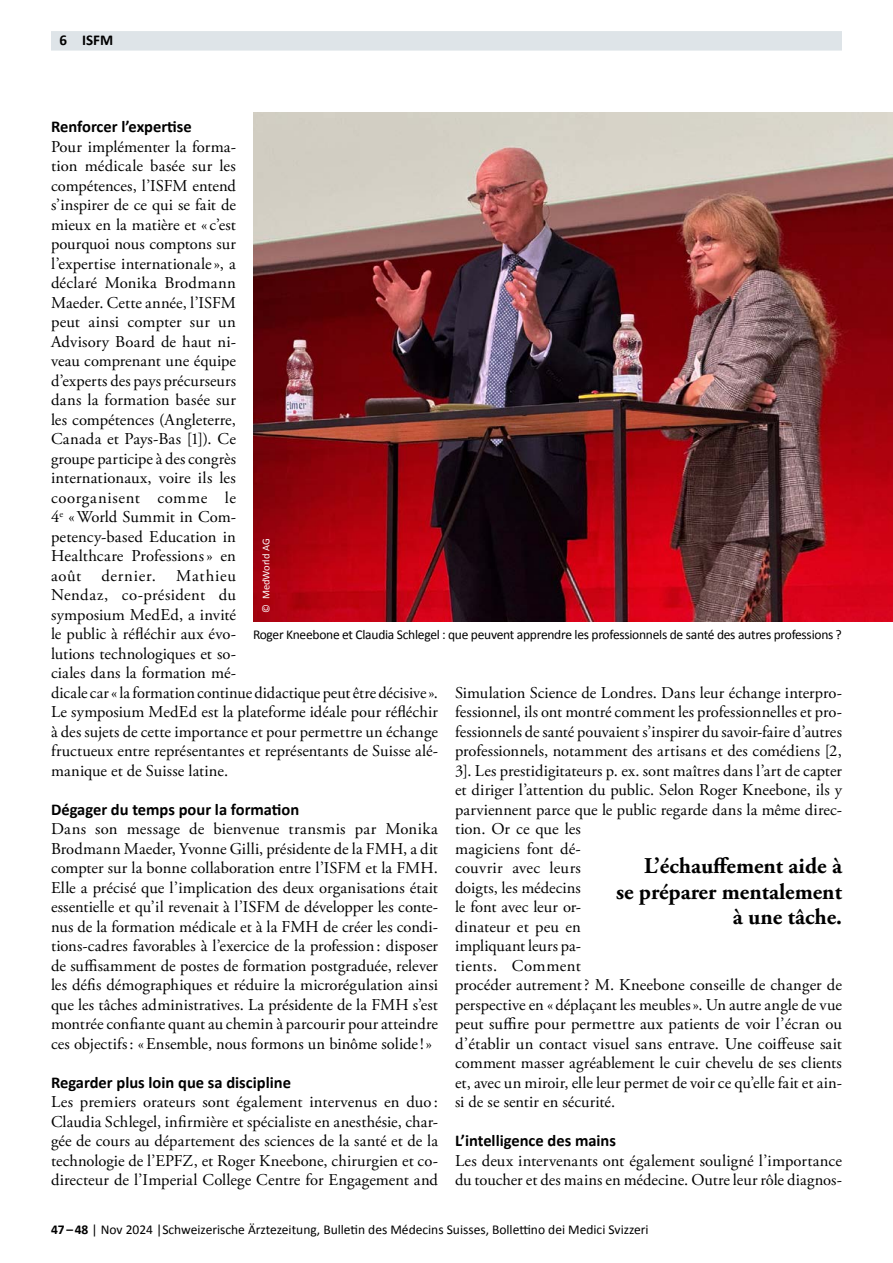
<style>
.page{position:relative;width:893px;height:1263px;background:#fff}
.page>*{position:absolute;margin:0;border:0;box-sizing:border-box;transform-origin:0 0}
.t1{font:700 22.5px/25.5px "Adobe Garamond Pro";color:#000;text-align:right}
.t2{font:16.5px/19.5px "Adobe Garamond Pro";letter-spacing:.005em;color:#000}
.t3{font:700 16.5px "Calibri";color:#000}
.t4{font:700 15px "Calibri";color:#000}
.t5{font:13.5px "Calibri";color:#000}
.t6{font:13.5px "Calibri";letter-spacing:-.02em;color:#000}
.t7{font:10.5px "Calibri";color:#fff}
.s1{font-weight:700}
</style>
<div class="page">
<div style="left:51px;top:31px;width:791px;height:20px;background:#dee4e8"></div>
<img style="left:253px;top:113px;width:640px;height:509px">
<p class="t4" style="left:60px;top:31px;width:55px">6 ISFM</p>
<p class="t3" style="left:51px;top:116px;width:142px">Renforcer l’expertise</p>
<p class="t2" style="left:51px;top:137px;width:388px">Pour implémenter la forma-<br>tion médicale basée sur les<br>compétences, l’ISFM entend<br>s’inspirer de ce qui se fait de<br>mieux en la matière et « c’est<br>pourquoi nous comptons sur<br>l’expertise internationale», a<br>déclaré Monika Brodmann<br>Maeder. Cette année, l’ISFM<br>peut ainsi compter sur un<br>Advisory Board de haut ni-<br>veau comprenant une équipe<br>d’experts des pays précurseurs<br>dans la formation basée sur<br>les compétences (Angleterre,<br>Canada et Pays-Bas [1]). Ce<br>groupe participe à des congrès<br>internationaux, voire ils les<br>coorganisent comme le<br>4<sup>e</sup> «World Summit in Com-<br>petency-based Education in<br>Healthcare Professions» en<br>août dernier. Mathieu<br>Nendaz, co-président du<br>symposium MedEd, a invité<br>le public à réfléchir aux évo-<br>lutions technologiques et so-<br>ciales dans la formation mé-<br>dicale car «la formation continue didactique peut être décisive».<br>Le symposium MedEd est la plateforme idéale pour réfléchir à des sujets de cette importance et pour permettre un échange fructueux entre représentantes et représentants de Suisse alé&shy;manique et de Suisse latine.</p>
<p class="t3" style="left:51px;top:799px;width:250px">Dégager du temps pour la formation</p>
<p class="t2" style="left:51px;top:820px;width:388px;text-align:justify">Dans son message de bienvenue transmis par Monika Brodmann Maeder, Yvonne Gilli, présidente de la FMH, a dit compter sur la bonne collaboration entre l’ISFM et la FMH.<br>Elle a précisé que l’implication des deux organisations était essentielle et qu’il revenait à l’ISFM de développer les conte&shy;nus de la formation médicale et à la FMH de créer les condi&shy;tions-cadres favorables à l’exercice de la profession: disposer de suffisamment de postes de formation postgraduée, relever les défis démographiques et réduire la microrégulation ainsi que les tâches administratives. La présidente de la FMH s’est montrée confiante quant au chemin à parcourir pour atteindre ces objectifs: «Ensemble, nous formons un binôme solide!»</p>
<p class="t3" style="left:51px;top:1072px;width:241px">Regarder plus loin que sa discipline</p>
<p class="t2" style="left:51px;top:1093px;width:388px;text-align:justify">Les premiers orateurs sont également intervenus en duo :<br>Claudia Schlegel, infirmière et spécialiste en anesthésie, char&shy;gée de cours au département des sciences de la santé et de la technologie de l’EPFZ, et Roger Kneebone, chirurgien et co&shy;directeur de l’Imperial College Centre for Engagement and</p>
<p class="t7" style="left:259px;top:613px;width:76px;rotate:-90deg">© MedWorld AG</p>
<p class="t6" style="left:253px;top:625px;width:590px">Roger Kneebone et Claudia Schlegel : que peuvent apprendre les professionnels de santé des autres professions ?</p>
<p class="t2" style="left:455px;top:683px;width:388px">Simulation Science de Londres. Dans leur échange interpro&shy;fessionnel, ils ont montré comment les professionnelles et pro&shy;fessionnels de santé pouvaient s’inspirer du savoir-faire d’autres professionnels, notamment des artisans et des comédiens [2, 3]. Les prestidigitateurs p. ex. sont maîtres dans l’art de capter et diriger l’attention du public. Selon Roger Kneebone, ils y parviennent parce que le public regarde dans la même direc&shy;tion. Or ce que les<br>magiciens font dé-<br>couvrir avec leurs<br>doigts, les médecins<br>le font avec leur or-<br>dinateur et peu en<br>impliquant leurs pa-<br>tients. Comment<br>procéder autrement? M. Kneebone conseille de changer de perspective en «déplaçant les meubles». Un autre angle de vue peut suffire pour permettre aux patients de voir l’écran ou d’établir un contact visuel sans entrave. Une coiffeuse sait comment masser agréablement le cuir chevelu de ses clients et, avec un miroir, elle leur permet de voir ce qu’elle fait et ain&shy;si de se sentir en sécurité.</p>
<p class="t3" style="left:455px;top:1130px;width:163px">L’intelligence des mains</p>
<p class="t2" style="left:455px;top:1151px;width:388px">Les deux intervenants ont également souligné l’importance du toucher et des mains en médecine. Outre leur rôle diagnos-</p>
<h1 class="t1" style="left:616px;top:854px;width:227px">L’échauffement aide à<br>se préparer mentalement à une tâche.</h1>
<p class="t5" style="left:51px;top:1220px;width:599px"><span class="s1">47–48</span> | Nov 2024 |Schweizerische Ärztezeitung, Bulletin des Médecins Suisses, Bollettino dei Medici Svizzeri</p>
</div>
